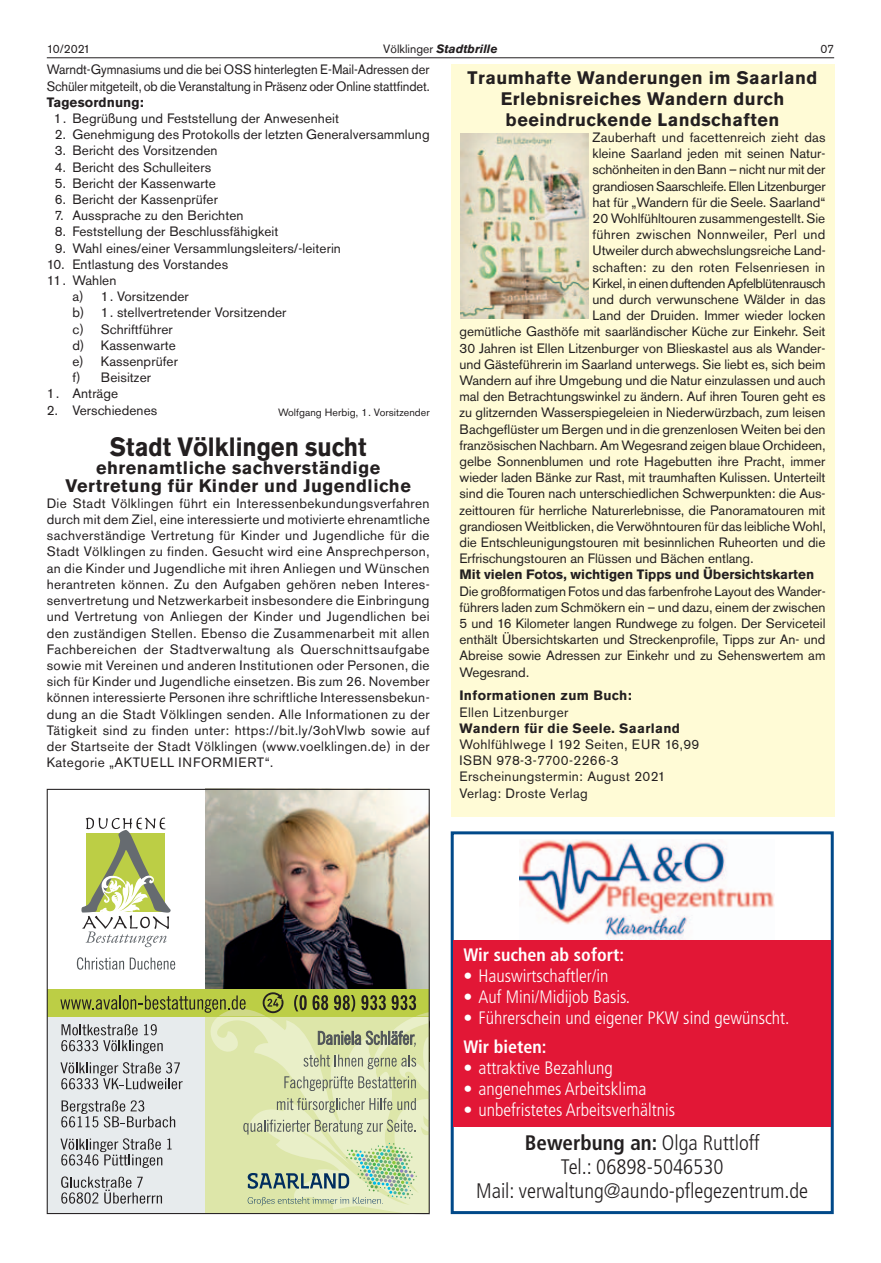
<style>
.page{position:relative;width:881px;height:1263px;background:#fff}
.page>*{position:absolute;margin:0;border:0;box-sizing:border-box;transform-origin:0 0}
.t1{font:700 26.25px "Akzidenz Grotesk BQ";letter-spacing:-.005em;color:#231f20;scale:.9 1}
.t2{font:300 condensed 21px/24px "Frutiger";color:#231f20;text-align:center}
.t3{font:300 condensed 18px "Frutiger";color:#fff}
.t4{font:700 18px/21px "Akzidenz Grotesk BQ";letter-spacing:.025em;color:#231f20;text-align:center}
.t5{font:700 condensed 18px "Frutiger";color:#fff}
.t6{font:13.5px/16.2px "Akzidenz Grotesk BQ";letter-spacing:-.005em;color:#231f20;text-align:justify}
.t7{font:13.5px/16.2px "Akzidenz Grotesk BQ";letter-spacing:.025em;color:#231f20}
.t8{font:13.5px/16.2px "Akzidenz Grotesk BQ";letter-spacing:-.005em;color:#231f20;scale:.95 1}
.t9{font:700 13.5px "Akzidenz Grotesk BQ";letter-spacing:.005em;color:#231f20}
.t10{font:700 13.5px "Akzidenz Grotesk BQ";letter-spacing:.025em;color:#231f20}
.t11{font:13.5px "Akzidenz Grotesk BQ";letter-spacing:-.025em;color:#231f20}
.t12{font:13.5px "Akzidenz Grotesk BQ";letter-spacing:.015em;color:#231f20}
.t13{font:italic 700 12px "Akzidenz Grotesk BQ";color:#231f20}
.t14{font:12px "Akzidenz Grotesk BQ";letter-spacing:-.03em;color:#231f20}
.t15{font:10.5px "Akzidenz Grotesk BQ";letter-spacing:.005em;color:#231f20}
.s1{font-weight:400;font-style:normal}
.s2{font-weight:700}
</style>
<div class="page">
<hr style="left:47px;top:57px;width:786px;height:1px;background:#231f20">
<div style="left:450px;top:831px;width:383px;height:383px;border:3px solid #014989"></div>
<img style="left:519px;top:839px;width:254px;height:100px">
<div style="left:453px;top:940px;width:377px;height:187px;background:#e21736"></div>
<div style="left:451px;top:64px;width:382px;height:752px;background:#fffbd6"></div>
<img style="left:460px;top:133px;width:128px;height:186px">
<img style="left:47px;top:789px;width:382px;height:425px">
<svg style="left:60px;top:992px;width:369px;height:24px;background:#9fac3f"></svg>
<svg style="left:303px;top:1054px;width:113px;height:15px;background:#c1c7a2"></svg>
<svg style="left:284px;top:1076px;width:131px;height:15px;background:#c0c7a4"></svg>
<svg style="left:277px;top:1098px;width:138px;height:15px;background:#c2c8a6"></svg>
<svg style="left:243px;top:1119px;width:172px;height:15px;background:#c4caaa"></svg>
<svg style="left:318px;top:1031px;width:97px;height:16px;background:#9ca386"></svg>
<svg style="left:61px;top:1024px;width:102px;height:30px;background:#b9bcbd"></svg>
<svg style="left:60px;top:1062px;width:122px;height:27px;background:#b8babb"></svg>
<svg style="left:61px;top:1100px;width:114px;height:27px;background:#bfc1c3"></svg>
<svg style="left:60px;top:1138px;width:111px;height:30px;background:#bbbdbf"></svg>
<svg style="left:61px;top:1176px;width:101px;height:28px;background:#bcbec0"></svg>
<p class="t14" style="left:47px;top:41px;width:45px">10/2021</p>
<p class="t13" style="left:383px;top:41px;width:116px"><span class="s1">Völklinger</span> Stadtbrille</p>
<p class="t14" style="left:820px;top:41px;width:15px">07</p>
<p class="t8" style="left:47px;top:62px;width:404px">Warndt-Gymnasiums und die bei OSS hinterlegten E-Mail-Adressen der<br>Schüler mitgeteilt, ob die Veranstaltung in Präsenz oder Online stattfindet.</p>
<p class="t9" style="left:47px;top:94px;width:98px">Tagesordnung:</p>
<p class="t6" style="left:54px;top:110px;width:286px">1. Begrüßung und Feststellung der Anwesenheit</p>
<p class="t6" style="left:55px;top:126px;width:376px">2. Genehmigung des Protokolls der letzten Generalversammlung</p>
<p class="t6" style="left:55px;top:143px;width:164px">3. Bericht des Vorsitzenden</p>
<p class="t6" style="left:55px;top:159px;width:158px">4. Bericht des Schulleiters</p>
<p class="t6" style="left:55px;top:175px;width:162px">5. Bericht der Kassenwarte</p>
<p class="t6" style="left:55px;top:191px;width:165px">6. Bericht der Kassenprüfer</p>
<p class="t6" style="left:54px;top:207px;width:191px">7. Aussprache zu den Berichten</p>
<p class="t6" style="left:55px;top:224px;width:225px">8. Feststellung der Beschlussfähigkeit</p>
<p class="t6" style="left:55px;top:240px;width:287px">9. Wahl eines/einer Versammlungsleiters/-leiterin</p>
<p class="t6" style="left:47px;top:256px;width:183px">10. Entlastung des Vorstandes</p>
<p class="t6" style="left:72px;top:272px;width:215px;text-align:left;text-indent:-26px">11. Wahlen<br>a) 1. Vorsitzender<br>b) 1. stellvertretender Vorsitzender c) Schriftführer<br>d) Kassenwarte<br>e) Kassenprüfer<br>f) Beisitzer</p>
<p class="t6" style="left:47px;top:386px;width:73px">1. Anträge</p>
<p class="t6" style="left:47px;top:402px;width:112px">2. Verschiedenes</p>
<p class="t15" style="left:278px;top:406px;width:153px">Wolfgang Herbig, 1. Vorsitzender</p>
<h1 class="t1" style="left:110px;top:431px;width:286px">Stadt Völklingen sucht</h1>
<h3 class="t4" style="left:65px;top:459px;width:346px;line-height:18px">ehrenamtliche sachverständige<br>Vertretung für Kinder und Jugendliche</h3>
<p class="t6" style="left:47px;top:495px;width:384px">Die Stadt Völklingen führt ein Interessenbekundungsverfahren durch mit dem Ziel, eine interessierte und motivierte ehrenamtliche sachverständige Vertretung für Kinder und Jugendliche für die Stadt Völklingen zu finden. Gesucht wird eine Ansprechperson, an die Kinder und Jugendliche mit ihren Anliegen und Wünschen herantreten können. Zu den Aufgaben gehören neben Interes&shy;senvertretung und Netzwerkarbeit insbesondere die Einbringung und Vertretung von Anliegen der Kinder und Jugendlichen bei den zuständigen Stellen. Ebenso die Zusammenarbeit mit allen Fachbereichen der Stadtverwaltung als Querschnittsaufgabe sowie mit Vereinen und anderen Institutionen oder Personen, die sich für Kinder und Jugendliche einsetzen. Bis zum 26. November können interessierte Personen ihre schriftliche Interessensbekun&shy;dung an die Stadt Völklingen senden. Alle Informationen zu der Tätigkeit sind zu finden unter: https://bit.ly/3ohVlwb sowie auf der Startseite der Stadt Völklingen (www.voelklingen.de) in der Kategorie „AKTUELL INFORMIERT“.</p>
<h3 class="t4" style="left:467px;top:67px;width:351px">Traumhafte Wanderungen im Saarland<br>Erlebnisreiches Wandern durch beeindruckende Landschaften</h3>
<p class="t6" style="left:592px;top:129px;width:234px">Zauberhaft und facettenreich zieht das</p>
<p class="t6" style="left:592px;top:145px;width:234px">kleine Saarland jeden mit seinen Natur-</p>
<p class="t6" style="left:592px;top:162px;width:234px">schönheiten in den Bann – nicht nur mit der</p>
<p class="t6" style="left:592px;top:178px;width:234px">grandiosen Saarschleife. Ellen Litzenburger</p>
<p class="t6" style="left:592px;top:194px;width:234px">hat für „Wandern für die Seele. Saarland“</p>
<p class="t6" style="left:592px;top:210px;width:234px">20 Wohlfühltouren zusammengestellt. Sie</p>
<p class="t7" style="left:592px;top:226px;width:234px">führen zwischen Nonnweiler, Perl und</p>
<p class="t6" style="left:592px;top:243px;width:234px">Utweiler durch abwechslungsreiche Land-</p>
<p class="t12" style="left:592px;top:259px;width:234px">schaften: zu den roten Felsenriesen in</p>
<p class="t11" style="left:592px;top:275px;width:234px">Kirkel, in einen duftenden Apfelblütenrausch</p>
<p class="t6" style="left:592px;top:291px;width:234px">und durch verwunschene Wälder in das</p>
<p class="t6" style="left:592px;top:307px;width:234px">Land der Druiden. Immer wieder locken</p>
<p class="t6" style="left:459px;top:324px;width:367px">gemütliche Gasthöfe mit saarländischer Küche zur Einkehr. Seit</p>
<p class="t6" style="left:459px;top:340px;width:367px">30 Jahren ist Ellen Litzenburger von Blieskastel aus als Wander-</p>
<p class="t6" style="left:459px;top:356px;width:367px">und Gästeführerin im Saarland unterwegs. Sie liebt es, sich beim</p>
<p class="t6" style="left:459px;top:372px;width:367px">Wandern auf ihre Umgebung und die Natur einzulassen und auch</p>
<p class="t6" style="left:459px;top:388px;width:367px">mal den Betrachtungswinkel zu ändern. Auf ihren Touren geht es</p>
<p class="t6" style="left:459px;top:405px;width:367px">zu glitzernden Wasserspiegeleien in Niederwürzbach, zum leisen</p>
<p class="t6" style="left:459px;top:421px;width:367px">Bachgeflüster um Bergen und in die grenzenlosen Weiten bei den</p>
<p class="t6" style="left:459px;top:437px;width:367px">französischen Nachbarn. Am Wegesrand zeigen blaue Orchideen,</p>
<p class="t6" style="left:459px;top:453px;width:367px">gelbe Sonnenblumen und rote Hagebutten ihre Pracht, immer</p>
<p class="t6" style="left:459px;top:469px;width:367px">wieder laden Bänke zur Rast, mit traumhaften Kulissen. Unterteilt</p>
<p class="t6" style="left:459px;top:486px;width:367px">sind die Touren nach unterschiedlichen Schwerpunkten: die Aus-</p>
<p class="t6" style="left:459px;top:502px;width:367px">zeittouren für herrliche Naturerlebnisse, die Panoramatouren mit</p>
<p class="t6" style="left:459px;top:518px;width:367px">grandiosen Weitblicken, die Verwöhntouren für das leibliche Wohl,</p>
<p class="t6" style="left:459px;top:534px;width:367px">die Entschleunigungstouren mit besinnlichen Ruheorten und die</p>
<p class="t6" style="left:459px;top:550px;width:295px">Erfrischungstouren an Flüssen und Bächen entlang.</p>
<p class="t9" style="left:459px;top:567px;width:356px">Mit vielen Fotos, wichtigen Tipps und Übersichtskarten</p>
<p class="t6" style="left:459px;top:583px;width:367px">Die großformatigen Fotos und das farbenfrohe Layout des Wander&shy;führers laden zum Schmökern ein – und dazu, einem der zwischen 5 und 16 Kilometer langen Rundwege zu folgen. Der Serviceteil enthält Übersichtskarten und Streckenprofile, Tipps zur An- und Abreise sowie Adressen zur Einkehr und zu Sehenswertem am Wegesrand.</p>
<p class="t10" style="left:459px;top:688px;width:174px">Informationen zum Buch:</p>
<p class="t7" style="left:459px;top:704px;width:110px">Ellen Litzenburger</p>
<p class="t10" style="left:459px;top:720px;width:222px">Wandern für die Seele. Saarland</p>
<p class="t7" style="left:459px;top:736px;width:241px">Wohlfühlwege I 192 Seiten, EUR 16,99<br>ISBN 978-3-7700-2266-3<br>Erscheinungstermin: August 2021<br>Verlag: Droste Verlag</p>
<h3 class="t5" style="left:463px;top:944px;width:162px">Wir suchen ab sofort:</h3>
<h3 class="t3" style="left:463px;top:966px;width:147px">• Hauswirtschaftler/in</h3>
<h3 class="t3" style="left:463px;top:987px;width:168px">• Auf Mini/Midijob Basis.</h3>
<h3 class="t3" style="left:463px;top:1008px;width:327px">• Führerschein und eigener PKW sind gewünscht.</h3>
<h3 class="t5" style="left:463px;top:1036px;width:85px">Wir bieten:</h3>
<h3 class="t3" style="left:463px;top:1057px;width:151px">• attraktive Bezahlung</h3>
<h3 class="t3" style="left:463px;top:1078px;width:184px">• angenehmes Arbeitsklima</h3>
<h3 class="t3" style="left:463px;top:1099px;width:213px">• unbefristetes Arbeitsverhältnis</h3>
<h2 class="t2" style="left:476px;top:1131px;width:333px"><span class="s2">Bewerbung an:</span> Olga Ruttloff<br>Tel.: 06898-5046530<br>Mail: verwaltung@aundo-pflegezentrum.de</h2>
</div>
